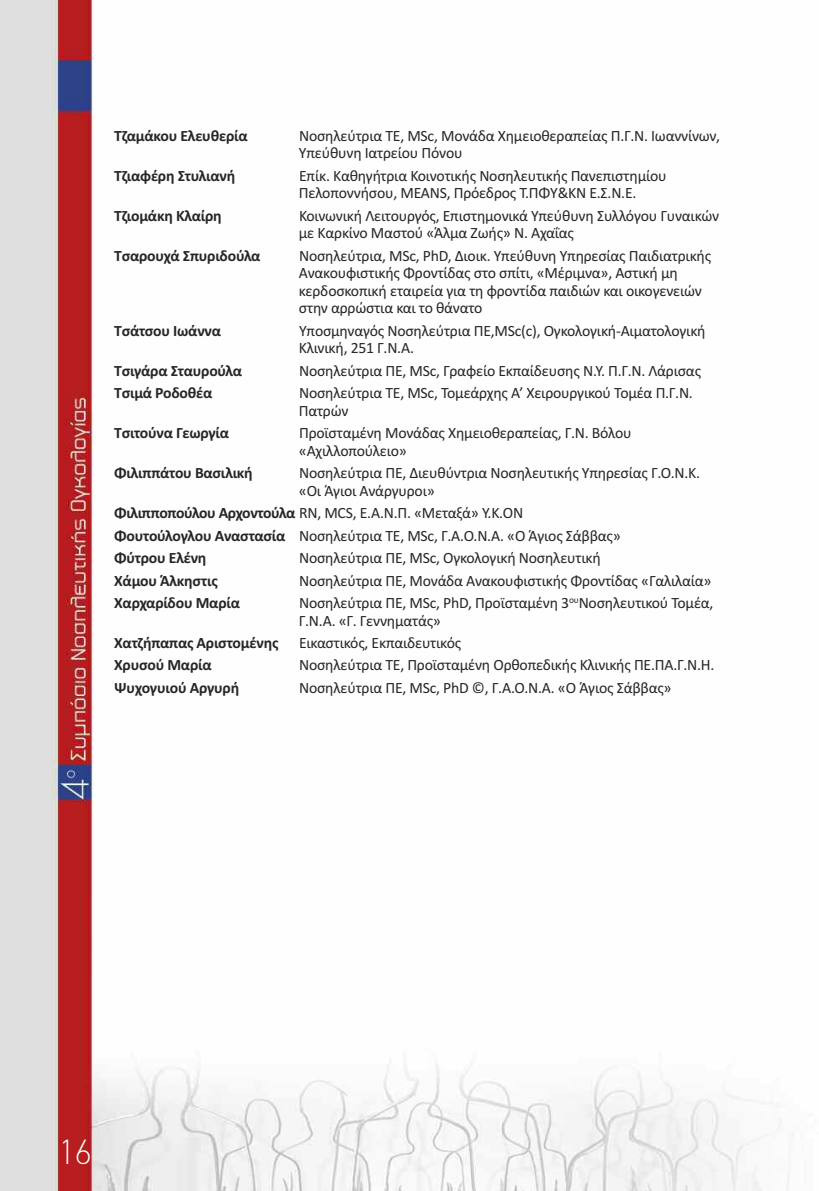
<style>
.page{position:relative;width:819px;height:1191px;background:#fff}
.page>*{position:absolute;margin:0;border:0;box-sizing:border-box;transform-origin:0 0}
.t1{font:100 35px "PF Din Text";color:#fff}
.t2{font:15.75px/17.5px "Calibri";letter-spacing:-.015em;color:#272526}
.t3{font:700 15.75px "Calibri";letter-spacing:-.015em;color:#272526}
.s1{font-weight:700}
</style>
<div class="page">
<img style="left:0;top:0;width:793px;height:1191px">
<p class="t3" style="left:114px;top:126px;width:135px">Τζαμάκου Ελευθερία</p>
<p class="t2" style="left:299px;top:127px;width:423px">Νοσηλεύτρια ΤΕ, MSc, Μονάδα Χημειοθεραπείας Π.Γ.Ν. Ιωαννίνων,<br>Υπεύθυνη Ιατρείου Πόνου</p>
<p class="t3" style="left:114px;top:166px;width:123px">Τζιαφέρη Στυλιανή</p>
<p class="t2" style="left:299px;top:167px;width:369px">Επίκ. Καθηγήτρια Κοινοτικής Νοσηλευτικής Πανεπιστημίου<br>Πελοποννήσου, MEANS, Πρόεδρος Τ.ΠΦΥ&amp;ΚΝ Ε.Σ.Ν.Ε.</p>
<p class="t3" style="left:114px;top:206px;width:109px">Τζιομάκη Κλαίρη</p>
<p class="t2" style="left:299px;top:207px;width:421px">Κοινωνική Λειτουργός, Επιστημονικά Υπεύθυνη Συλλόγου Γυναικών με Καρκίνο Μαστού «Άλμα Ζωής» Ν. Αχαΐας</p>
<p class="t3" style="left:114px;top:246px;width:148px">Τσαρουχά Σπυριδούλα</p>
<p class="t2" style="left:299px;top:246px;width:414px">Νοσηλεύτρια, ΜSc, PhD, Διοικ. Υπεύθυνη Υπηρεσίας Παιδιατρικής Ανακουφιστικής Φροντίδας στο σπίτι, «Μέριμνα», Αστική μη κερδοσκοπική εταιρεία για τη φροντίδα παιδιών και οικογενειών στην αρρώστια και το θάνατο</p>
<p class="t3" style="left:114px;top:321px;width:108px">Τσάτσου Ιωάννα</p>
<p class="t2" style="left:299px;top:321px;width:408px">Υποσμηναγός Νοσηλεύτρια ΠΕ,ΜSc(c), Oγκολογική-Αιματολογική<br>Κλινική, 251 Γ.Ν.Α.</p>
<p class="t3" style="left:114px;top:361px;width:129px">Τσιγάρα Σταυρούλα</p>
<p class="t2" style="left:299px;top:361px;width:403px">Νοσηλεύτρια ΠΕ, MSc, Γραφείο Εκπαίδευσης Ν.Υ. Π.Γ.Ν. Λάρισας</p>
<p class="t3" style="left:114px;top:383px;width:100px">Τσιμά Ροδοθέα</p>
<p class="t2" style="left:299px;top:384px;width:395px">Νοσηλεύτρια ΤΕ, MSc, Τομεάρχης Α’ Χειρουργικού Τομέα Π.Γ.Ν.<br>Πατρών</p>
<p class="t3" style="left:114px;top:423px;width:116px">Τσιτούνα Γεωργία</p>
<p class="t2" style="left:299px;top:424px;width:334px">Προϊσταμένη Μονάδας Χημειοθεραπείας, Γ.Ν. Βόλου «Αχιλλοπούλειο»</p>
<p class="t3" style="left:114px;top:463px;width:140px">Φιλιππάτου Βασιλική</p>
<p class="t2" style="left:299px;top:464px;width:403px">Νοσηλεύτρια ΠΕ, Διευθύντρια Νοσηλευτικής Υπηρεσίας Γ.Ο.Ν.Κ. «Οι Άγιοι Ανάργυροι»</p>
<p class="t2" style="left:114px;top:501px;width:508px;line-height:22.4px"><span class="s1">Φιλιπποπούλου Αρχοντούλα</span> RN, MCS, Ε.Α.Ν.Π. «Μεταξά» Υ.Κ.ΟΝ<br><span class="s1">Φουτούλογλου Αναστασία</span> Νοσηλεύτρια ΤΕ, MSc, Γ.Α.Ο.Ν.Α. «Ο Άγιος Σάββας»<br><span class="s1">Φύτρου Ελένη</span></p>
<p class="t2" style="left:299px;top:549px;width:303px">Νοσηλεύτρια ΠΕ, MSc, Ογκολογική Νοσηλευτική</p>
<p class="t3" style="left:114px;top:571px;width:105px">Χάμου Άλκηστις</p>
<p class="t2" style="left:299px;top:571px;width:414px">Νοσηλεύτρια ΠΕ, Μονάδα Ανακουφιστικής Φροντίδας «Γαλιλαία»</p>
<p class="t3" style="left:114px;top:593px;width:127px">Χαρχαρίδου Μαρία</p>
<p class="t2" style="left:299px;top:594px;width:416px">Νοσηλεύτρια ΠΕ, MSc, PhD, Προϊσταμένη 3<sup>ου</sup>Νοσηλευτικού Τομέα,<br>Γ.Ν.Α. «Γ. Γεννηματάς»</p>
<p class="t3" style="left:114px;top:633px;width:166px">Χατζήπαπας Αριστομένης</p>
<p class="t2" style="left:299px;top:634px;width:164px">Εικαστικός, Εκπαιδευτικός</p>
<p class="t3" style="left:114px;top:656px;width:99px">Χρυσού Μαρία</p>
<p class="t2" style="left:299px;top:656px;width:417px">Νοσηλεύτρια ΤΕ, Προϊσταμένη Ορθοπεδικής Κλινικής ΠΕ.ΠΑ.Γ.Ν.Η.</p>
<p class="t3" style="left:114px;top:678px;width:127px">Ψυχογυιού Αργυρή</p>
<p class="t2" style="left:299px;top:678px;width:374px">Νοσηλεύτρια ΠΕ, MSc, PhD ©, Γ.Α.Ο.Ν.Α. «Ο Άγιος Σάββας»</p>
<h1 class="t1" style="left:60px;top:1131px;width:33px">16</h1>
</div>
